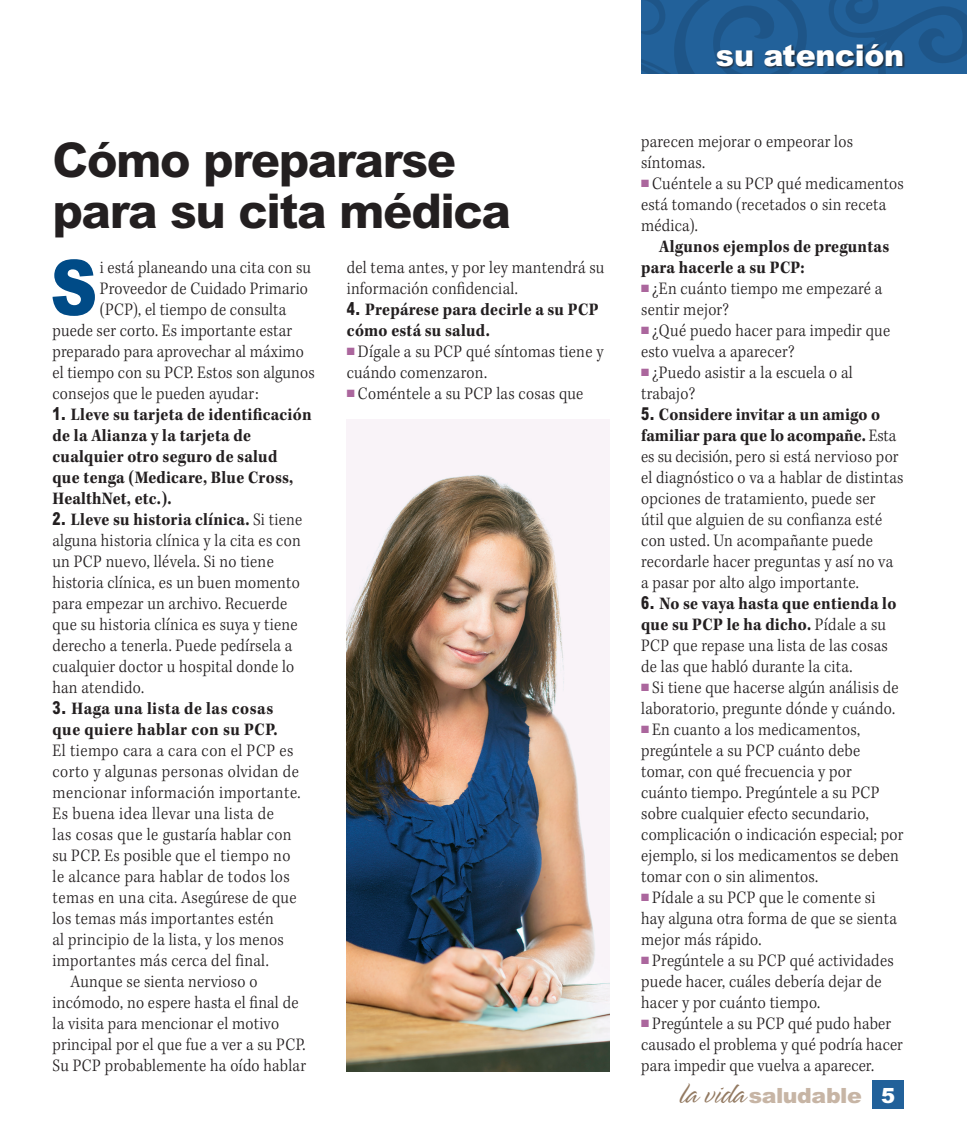
<style>
.page{position:relative;width:967px;height:1134px;background:#fff}
.page>*{position:absolute;margin:0;border:0;box-sizing:border-box;transform-origin:0 0}
.SPnwn_body_1st{font:900 76.65px "Arial MT Std";color:#004b87;scale:.85 1}
.nwn_HEAD_FEATURE__2{font:800 48px/51px "Arial MT Std";letter-spacing:-.03em;color:#231f20}
.SPnwn_topic_banner{font:900 30px "Arial MT Std";letter-spacing:-.01em;color:#fff}
.t1{font:900 21px "Arial MT Std";letter-spacing:-.02em;color:#c7b5a5;scale:1.05 1}
.SPnwn_body_number{font:300 18px/21px "Kepler Std";letter-spacing:.015em;color:#231f20;scale:.9 1}
.SPnwn_BODY{font:300 18px/21px "Kepler Std";letter-spacing:.015em;color:#231f20;scale:.9 1}
.SPnwn_body_1st-2{font:300 18px "Kepler Std";letter-spacing:.01em;color:#231f20;scale:.9 1}
.SPnwn_body_number-2{font:700 18px/21px "Kepler Std";letter-spacing:.015em;color:#231f20;scale:.9 1}
.SPnwn_BODY-2{font:700 18px/21px "Kepler Std";letter-spacing:.015em;color:#231f20;scale:.9 1}
.s1{font-family:"Arial MT Std";font-weight:800;font-stretch:condensed}
.s2{font-weight:700}
.s3{color:#ab669d}
.s4{font-size:10.5px;color:#ab669d}
.s5{font-family:"Spring LP Light";font-weight:400;font-size:33px;color:#937a62}
.s6{color:#fff}
</style>
<div class="page">
<div style="left:872px;top:1081px;width:31px;height:28px;background:#22619a"></div>
<svg style="left:641px;top:0;width:325px;height:73px;background:#205d94"></svg>
<div style="left:716px;top:44px;width:188px;height:25px;background:#231f20;opacity:.7"></div>
<img style="left:346px;top:420px;width:263px;height:651px">
<p class="nwn_HEAD_FEATURE__2" style="left:52px;top:134px;width:460px">Cómo prepararse para su cita médica</p>
<p class="SPnwn_body_1st" style="left:50px;top:239px;width:57px">S</p>
<p class="SPnwn_body_1st-2" style="left:100px;top:257px;width:236px">i está planeando una cita con su</p>
<p class="SPnwn_body_1st-2" style="left:100px;top:278px;width:232px">Proveedor de Cuidado Primario</p>
<p class="SPnwn_body_1st-2" style="left:100px;top:299px;width:208px">(PCP), el tiempo de consulta</p>
<p class="SPnwn_body_1st-2" style="left:52px;top:320px;width:268px">puede ser corto. Es importante estar</p>
<p class="SPnwn_body_1st-2" style="left:52px;top:341px;width:280px">preparado para aprovechar al máximo</p>
<p class="SPnwn_body_1st-2" style="left:52px;top:362px;width:293px">el tiempo con su PCP. Estos son algunos</p>
<p class="SPnwn_body_1st-2" style="left:52px;top:383px;width:230px">consejos que le pueden ayudar:</p>
<p class="SPnwn_body_number-2" style="left:52px;top:405px;width:289px"><span class="s1">1.</span> Lleve su tarjeta de identificación de la Alianza y la tarjeta de cualquier otro seguro de salud<br>que tenga (Medicare, Blue Cross,<br>HealthNet, etc.).</p>
<p class="SPnwn_body_number" style="left:52px;top:510px;width:279px"><span class="s1">2.</span> <span class="s2">Lleve su historia clínica.</span> Si tiene alguna historia clínica y la cita es con un PCP nuevo, llévela. Si no tiene historia clínica, es un buen momento para empezar un archivo. Recuerde que su historia clínica es suya y tiene derecho a tenerla. Puede pedírsela a cualquier doctor u hospital donde lo han atendido.</p>
<p class="SPnwn_body_number" style="left:52px;top:699px;width:277px"><span class="s1">3.</span> <span class="s2">Haga una lista de las cosas que quiere hablar con su PCP.<br></span>El tiempo cara a cara con el PCP es corto y algunas personas olvidan de mencionar información importante.<br>Es buena idea llevar una lista de<br>las cosas que le gustaría hablar con su PCP. Es posible que el tiempo no le alcance para hablar de todos los temas en una cita. Asegúrese de que los temas más importantes estén<br>al principio de la lista, y los menos importantes más cerca del final.</p>
<p class="SPnwn_BODY" style="left:52px;top:972px;width:283px;text-indent:18px">Aunque se sienta nervioso o incómodo, no espere hasta el final de la visita para mencionar el motivo principal por el que fue a ver a su PCP.<br>Su PCP probablemente ha oído hablar</p>
<p class="SPnwn_BODY" style="left:347px;top:258px;width:287px">del tema antes, y por ley mantendrá su información confidencial.</p>
<p class="SPnwn_body_number-2" style="left:347px;top:300px;width:281px"><span class="s1">4.</span> Prepárese para decirle a su PCP cómo está su salud.</p>
<p class="SPnwn_body_number" style="left:347px;top:342px;width:286px"><span class="s3">■</span><span class="s4">■</span> Dígale a su PCP qué síntomas tiene y cuándo comenzaron.</p>
<p class="SPnwn_body_number" style="left:347px;top:384px;width:264px"><span class="s3">■</span><span class="s4">■</span> Coméntele a su PCP las cosas que</p>
<p class="SPnwn_topic_banner" style="left:715px;top:36px;width:190px">su atención</p>
<p class="SPnwn_body_number" style="left:641px;top:132px;width:237px">parecen mejorar o empeorar los síntomas.</p>
<p class="SPnwn_body_number" style="left:641px;top:174px;width:293px"><span class="s3">■</span><span class="s4">■</span> Cuéntele a su PCP qué medicamentos está tomando (recetados o sin receta médica).</p>
<p class="SPnwn_BODY-2" style="left:641px;top:237px;width:277px;text-indent:18px">Algunos ejemplos de preguntas para hacerle a su PCP:</p>
<p class="SPnwn_body_number" style="left:641px;top:279px;width:269px"><span class="s3">■</span><span class="s4">■</span> ¿En cuánto tiempo me empezaré a sentir mejor?</p>
<p class="SPnwn_body_number" style="left:641px;top:321px;width:278px"><span class="s3">■</span><span class="s4">■</span> ¿Qué puedo hacer para impedir que esto vuelva a aparecer?</p>
<p class="SPnwn_body_number" style="left:641px;top:363px;width:236px"><span class="s3">■</span><span class="s4">■</span> ¿Puedo asistir a la escuela o al trabajo?</p>
<p class="SPnwn_body_number" style="left:641px;top:405px;width:293px"><span class="s1">5.</span> <span class="s2">Considere invitar a un amigo o familiar para que lo acompañe.</span> Esta es su decisión, pero si está nervioso por el diagnóstico o va a hablar de distintas opciones de tratamiento, puede ser<br>útil que alguien de su confianza esté con usted. Un acompañante puede recordarle hacer preguntas y así no va a pasar por alto algo importante.</p>
<p class="SPnwn_body_number" style="left:641px;top:594px;width:285px"><span class="s1">6.</span> <span class="s2">No se vaya hasta que entienda lo que su PCP le ha dicho.</span> Pídale a su PCP que repase una lista de las cosas de las que habló durante la cita.</p>
<p class="SPnwn_body_number" style="left:641px;top:678px;width:287px"><span class="s3">■</span><span class="s4">■</span> Si tiene que hacerse algún análisis de laboratorio, pregunte dónde y cuándo.</p>
<p class="SPnwn_body_number" style="left:641px;top:720px;width:293px"><span class="s3">■</span><span class="s4">■</span> En cuanto a los medicamentos, pregúntele a su PCP cuánto debe tomar, con qué frecuencia y por<br>cuánto tiempo. Pregúntele a su PCP sobre cualquier efecto secundario, complicación o indicación especial; por ejemplo, si los medicamentos se deben tomar con o sin alimentos.</p>
<p class="SPnwn_body_number" style="left:641px;top:888px;width:285px"><span class="s3">■</span><span class="s4">■</span> Pídale a su PCP que le comente si hay alguna otra forma de que se sienta mejor más rápido.</p>
<p class="SPnwn_body_number" style="left:641px;top:951px;width:282px"><span class="s3">■</span><span class="s4">■</span> Pregúntele a su PCP qué actividades puede hacer, cuáles debería dejar de hacer y por cuánto tiempo.</p>
<p class="SPnwn_body_number" style="left:641px;top:1014px;width:292px"><span class="s3">■</span><span class="s4">■</span> Pregúntele a su PCP qué pudo haber causado el problema y qué podría hacer para impedir que vuelva a aparecer.</p>
<p class="t1" style="left:679px;top:1082px;width:207px"><span class="s5">la vida</span> saludable <span class="s6">5</span></p>
</div>
